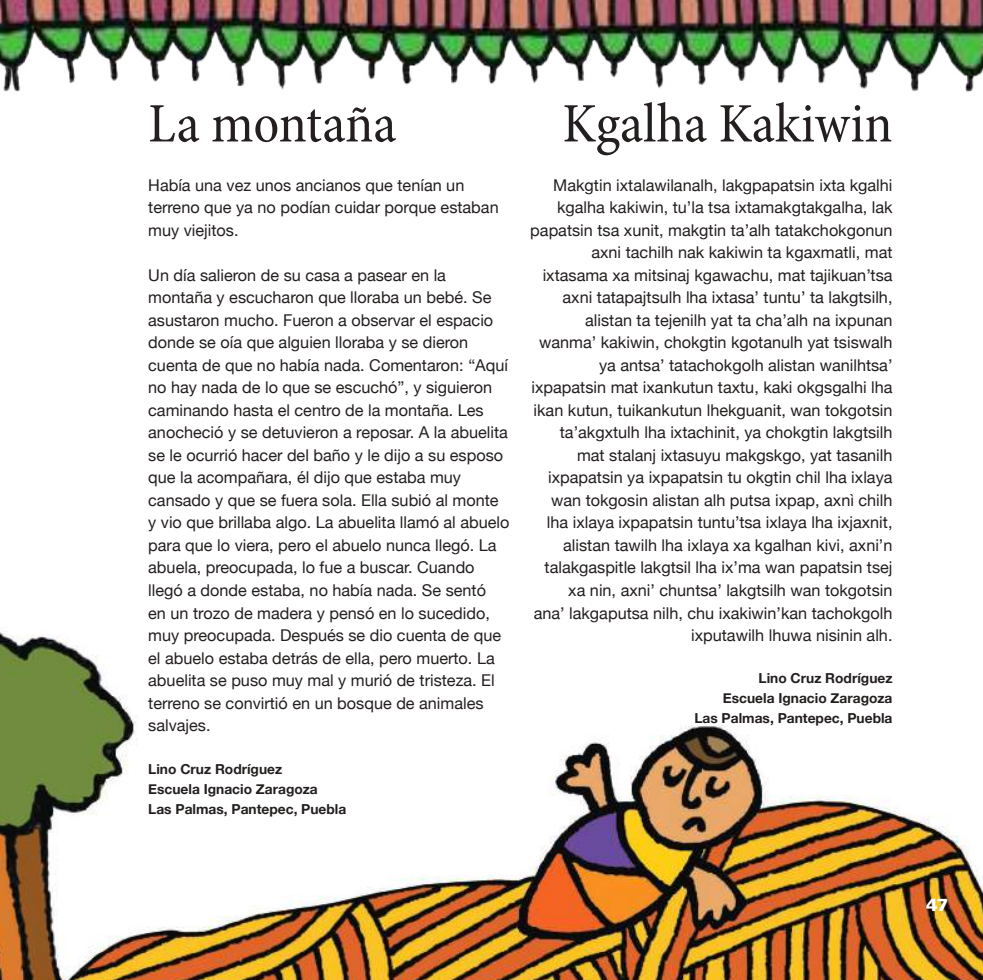
<style>
.page{position:relative;width:983px;height:980px;background:#fff}
.page>*{position:absolute;margin:0;border:0;box-sizing:border-box;transform-origin:0 0}
.t1{font:condensed 56.25px "Minion Pro";color:#241f1f}
.t2{font:900 17.5px "Univers LT Std";color:#fff}
.t3{font:16.25px/22.5px "Helvetica Neue";color:#241f1f}
.t4{font:700 13.75px/20px "Helvetica Neue";color:#241f1f}
</style>
<div class="page">
<img style="left:0;top:632px;width:983px;height:347px">
<img style="left:0;top:0;width:983px;height:92px">
<svg style="left:0;top:0;width:7px;height:4px"></svg>
<svg style="left:0;top:977px;width:7px;height:3px"></svg>
<svg style="left:980px;top:0;width:3px;height:4px"></svg>
<h1 class="t1" style="left:148px;top:90px;width:250px">La montaña</h1>
<p class="t3" style="left:148px;top:174px;width:352px">Había una vez unos ancianos que tenían un terreno que ya no podían cuidar porque estaban muy viejitos.</p>
<p class="t3" style="left:148px;top:264px;width:363px">Un día salieron de su casa a pasear en la montaña y escucharon que lloraba un bebé. Se asustaron mucho. Fueron a observar el espacio donde se oía que alguien lloraba y se dieron cuenta de que no había nada. Comentaron: “Aquí no hay nada de lo que se escuchó”, y siguieron caminando hasta el centro de la montaña. Les anocheció y se detuvieron a reposar. A la abuelita se le ocurrió hacer del baño y le dijo a su esposo que la acompañara, él dijo que estaba muy cansado y que se fuera sola. Ella subió al monte y vio que brillaba algo. La abuelita llamó al abuelo para que lo viera, pero el abuelo nunca llegó. La abuela, preocupada, lo fue a buscar. Cuando llegó a donde estaba, no había nada. Se sentó<br>en un trozo de madera y pensó en lo sucedido, muy preocupada. Después se dio cuenta de que el abuelo estaba detrás de ella, pero muerto. La abuelita se puso muy mal y murió de tristeza. El terreno se convirtió en un bosque de animales salvajes.</p>
<p class="t4" style="left:148px;top:758px;width:200px">Lino Cruz Rodríguez<br>Escuela Ignacio Zaragoza<br>Las Palmas, Pantepec, Puebla</p>
<h1 class="t1" style="left:562px;top:90px;width:332px">Kgalha Kakiwin</h1>
<p class="t3" style="left:530px;top:174px;width:364px;text-align:right">Makgtin ixtalawilanalh, lakgpapatsin ixta kgalhi kgalha kakiwin, tu’la tsa ixtamakgtakgalha, lak papatsin tsa xunit, makgtin ta’alh tatakchokgonun axni tachilh nak kakiwin ta kgaxmatli, mat ixtasama xa mitsinaj kgawachu, mat tajikuan’tsa axni tatapajtsulh lha ixtasa’ tuntu’ ta lakgtsilh, alistan ta tejenilh yat ta cha’alh na ixpunan wanma’ kakiwin, chokgtin kgotanulh yat tsiswalh ya antsa’ tatachokgolh alistan wanilhtsa’ ixpapatsin mat ixankutun taxtu, kaki okgsgalhi lha ikan kutun, tuikankutun lhekguanit, wan tokgotsin ta’akgxtulh lha ixtachinit, ya chokgtin lakgtsilh mat stalanj ixtasuyu makgskgo, yat tasanilh ixpapatsin ya ixpapatsin tu okgtin chil lha ixlaya wan tokgosin alistan alh putsa ixpap, axnì chilh lha ixlaya ixpapatsin tuntu’tsa ixlaya lha ixjaxnit, alistan tawilh lha ixlaya xa kgalhan kivi, axni’n talakgaspitle lakgtsil lha ix’ma wan papatsin tsej xa nin, axni’ chuntsa’ lakgtsilh wan tokgotsin<br>ana’ lakgaputsa nilh, chu ixakiwin’kan tachokgolh ixputawilh lhuwa nisinin alh.</p>
<p class="t4" style="left:694px;top:668px;width:200px;text-align:right">Lino Cruz Rodríguez<br>Escuela Ignacio Zaragoza<br>Las Palmas, Pantepec, Puebla</p>
<p class="t2" style="left:926px;top:893px;width:24px">47</p>
</div>
